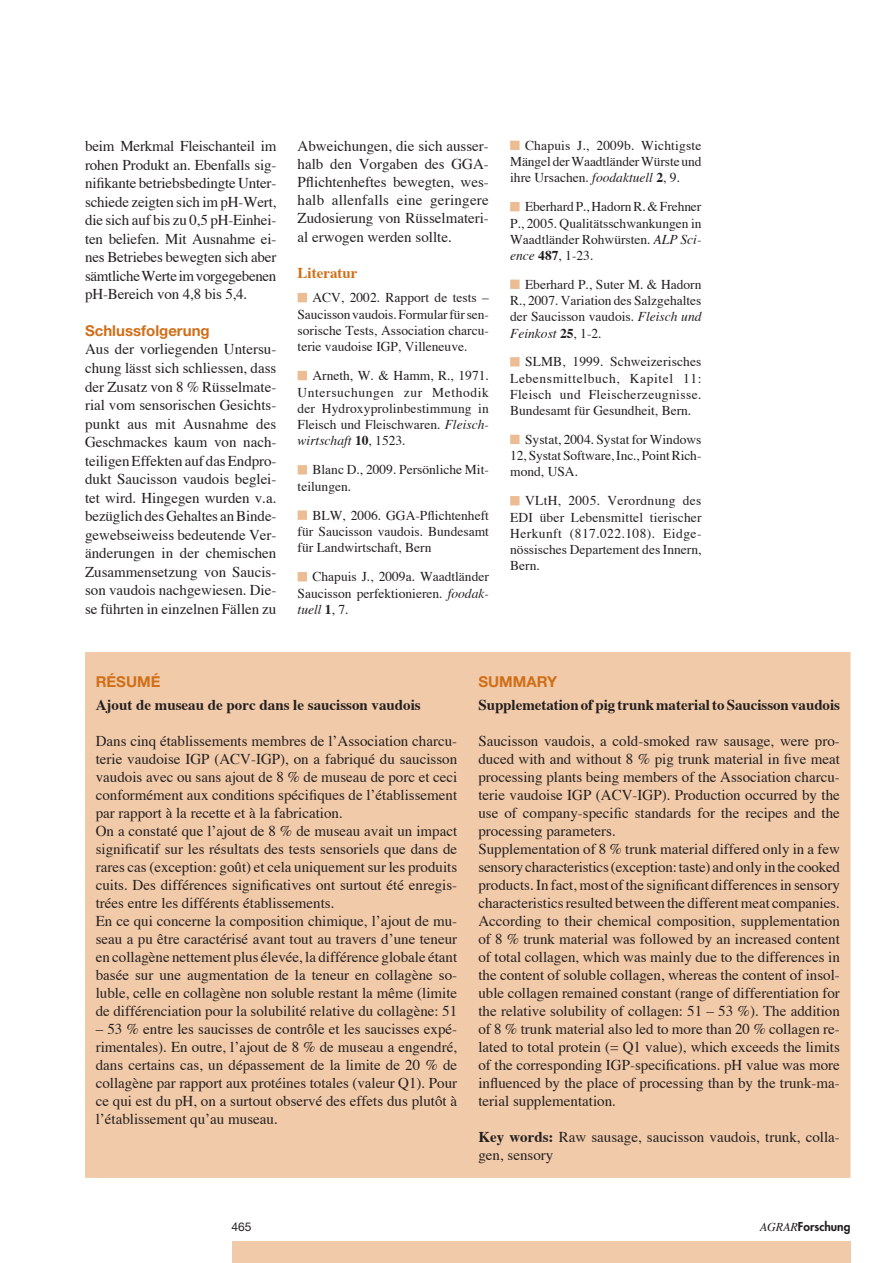
<style>
.page{position:relative;width:893px;height:1263px;background:#fff}
.page>*{position:absolute;margin:0;border:0;box-sizing:border-box;transform-origin:0 0}
.t1{font:15px/18px "Times";color:#231f20;text-align:justify}
.t2{font:700 15px "Times";letter-spacing:-.005em;color:#231f20}
.t3{font:700 15px "Helvetica Neue";color:#d06f18}
.t4{font:700 15px "Times";color:#d06f18}
.t5{font:13.5px/16.2px "Times";color:#231f20;text-align:justify}
.t6{font:800 12px "Futura";color:#231f20}
.t7{font:12px "Helvetica Neue";color:#231f20}
.s1{font-style:italic}
.s2{font-weight:700}
.s3{font-family:"Times";font-weight:400;font-style:italic}
</style>
<div class="page">
<div style="left:232px;top:1242px;width:618px;height:21px;background:#f1caa9"></div>
<div style="left:85px;top:652px;width:765px;height:526px;background:#f1caa9"></div>
<div style="left:298px;top:293px;width:9px;height:9px;background:#ecbd92"></div>
<div style="left:298px;top:371px;width:9px;height:9px;background:#ecbd92"></div>
<div style="left:298px;top:465px;width:9px;height:9px;background:#ecbd92;border:2px solid #ecbd92"></div>
<div style="left:298px;top:510px;width:9px;height:10px;background:#ecbd92;border:2px solid #ecbd92"></div>
<div style="left:298px;top:572px;width:9px;height:9px;background:#ecbd92"></div>
<div style="left:510px;top:141px;width:10px;height:9px;background:#ecbd92;border:2px solid #ecbd92"></div>
<div style="left:510px;top:202px;width:10px;height:9px;background:#ecbd92;border:2px solid #ecbd92"></div>
<div style="left:510px;top:280px;width:10px;height:9px;background:#ecbd92;border:2px solid #ecbd92"></div>
<div style="left:510px;top:357px;width:10px;height:9px;background:#ecbd92;border:2px solid #ecbd92"></div>
<div style="left:510px;top:435px;width:10px;height:9px;background:#ecbd92;border:2px solid #ecbd92"></div>
<div style="left:510px;top:496px;width:10px;height:9px;background:#ecbd92;border:2px solid #ecbd92"></div>
<p class="t1" style="left:85px;top:137px;width:193px;line-height:18.6px">beim Merkmal Fleischanteil im rohen Produkt an. Ebenfalls sig&shy;nifikante betriebsbedingte Unter&shy;schiede zeigten sich im pH-Wert, die sich auf bis zu 0,5 pH-Einhei&shy;ten beliefen. Mit Ausnahme ei&shy;nes Betriebes bewegten sich aber sämtliche Werte im vorgegebenen pH-Bereich von 4,8 bis 5,4.</p>
<p class="t3" style="left:85px;top:321px;width:126px">Schlussfolgerung</p>
<p class="t1" style="left:85px;top:340px;width:193px;line-height:18.6px">Aus der vorliegenden Untersu&shy;chung lässt sich schliessen, dass der Zusatz von 8 % Rüsselmate&shy;rial vom sensorischen Gesichts&shy;punkt aus mit Ausnahme des Geschmackes kaum von nach&shy;teiligen Effekten auf das Endpro&shy;dukt Saucisson vaudois beglei&shy;tet wird. Hingegen wurden v.a. bezüglich des Gehaltes an Binde&shy;gewebseiweiss bedeutende Ver&shy;änderungen in der chemischen Zusammensetzung von Saucis&shy;son vaudois nachgewiesen. Die&shy;se führten in einzelnen Fällen zu</p>
<p class="t1" style="left:298px;top:137px;width:193px">Abweichungen, die sich ausser&shy;halb den Vorgaben des GGA-Pflichtenheftes bewegten, wes&shy;halb allenfalls eine geringere Zudosierung von Rüsselmateri&shy;al erwogen werden sollte.</p>
<p class="t4" style="left:298px;top:263px;width:61px">Literatur</p>
<p class="t5" style="left:298px;top:289px;width:193px;text-indent:15px">ACV, 2002. Rapport de tests – Saucisson vaudois. Formular für sen&shy;sorische Tests, Association charcu&shy;terie vaudoise IGP, Villeneuve.</p>
<p class="t5" style="left:298px;top:367px;width:193px;text-indent:15px">Arneth, W. &amp; Hamm, R., 1971.<br>Untersuchungen zur Methodik der Hydroxyprolinbestimmung in Fleisch und Fleischwaren. <span class="s1">Fleisch&shy;wirtschaft</span> <span class="s2">10</span>, 1523.</p>
<p class="t5" style="left:298px;top:461px;width:193px;text-indent:15px">Blanc D., 2009. Persönliche Mit&shy;teilungen.</p>
<p class="t5" style="left:298px;top:507px;width:193px;text-indent:15px">BLW, 2006. GGA-Pflichtenheft für Saucisson vaudois. Bundesamt für Landwirtschaft, Bern</p>
<p class="t5" style="left:298px;top:568px;width:193px;text-indent:15px">Chapuis J., 2009a. Waadtländer Saucisson perfektionieren. <span class="s1">foodak&shy;tuell</span> <span class="s2">1</span>, 7.</p>
<p class="t5" style="left:510px;top:137px;width:193px;text-indent:15px">Chapuis J., 2009b. Wichtigste Mängel der Waadtländer Würste und ihre Ursachen. <span class="s1">foodaktuell</span> <span class="s2">2</span>, 9.</p>
<p class="t5" style="left:510px;top:198px;width:193px;text-indent:15px">Eberhard P., Hadorn R. &amp; Frehner P., 2005. Qualitätsschwankungen in Waadtländer Rohwürsten. <span class="s1">ALP Sci&shy;ence</span> <span class="s2">487</span>, 1-23.</p>
<p class="t5" style="left:510px;top:276px;width:193px;text-indent:15px">Eberhard P., Suter M. &amp; Hadorn R., 2007. Variation des Salzgehaltes der Saucisson vaudois. <span class="s1">Fleisch und Feinkost</span> <span class="s2">25</span>, 1-2.</p>
<p class="t5" style="left:510px;top:354px;width:193px;text-indent:15px">SLMB, 1999. Schweizerisches Lebensmittelbuch, Kapitel 11:<br>Fleisch und Fleischerzeugnisse.<br>Bundesamt für Gesundheit, Bern.</p>
<p class="t5" style="left:510px;top:431px;width:193px;text-indent:15px">Systat, 2004. Systat for Windows 12, Systat Software, Inc., Point Rich&shy;mond, USA.</p>
<p class="t5" style="left:510px;top:492px;width:193px;text-indent:15px">VLtH, 2005. Verordnung des EDI über Lebensmittel tierischer Herkunft (817.022.108). Eidge&shy;nössisches Departement des Innern, Bern.</p>
<p class="t3" style="left:96px;top:673px;width:66px">Résumé</p>
<p class="t2" style="left:96px;top:696px;width:327px">Ajout de museau de porc dans le saucisson vaudois</p>
<p class="t1" style="left:96px;top:732px;width:363px;text-align:left">Dans cinq établissements membres de l’Association charcu&shy;terie vaudoise IGP (ACV-IGP), on a fabriqué du saucisson vaudois avec ou sans ajout de 8 % de museau de porc et ceci conformément aux conditions spécifiques de l’établissement par rapport à la recette et à la fabrication.<br>On a constaté que l’ajout de 8 % de museau avait un impact significatif sur les résultats des tests sensoriels que dans de rares cas (exception: goût) et cela uniquement sur les produits cuits. Des différences significatives ont surtout été enregis&shy;trées entre les différents établissements.<br>En ce qui concerne la composition chimique, l’ajout de mu&shy;seau a pu être caractérisé avant tout au travers d’une teneur en collagène nettement plus élevée, la différence globale étant basée sur une augmentation de la teneur en collagène so&shy;luble, celle en collagène non soluble restant la même (limite de différenciation pour la solubilité relative du collagène: 51</p>
<p class="t1" style="left:96px;top:1020px;width:363px">– 53 % entre les saucisses de contrôle et les saucisses expé&shy;rimentales). En outre, l’ajout de 8 % de museau a engendré, dans certains cas, un dépassement de la limite de 20 % de collagène par rapport aux protéines totales (valeur Q1). Pour ce qui est du pH, on a surtout observé des effets dus plutôt à l’établissement qu’au museau.</p>
<p class="t3" style="left:478px;top:672px;width:78px">Summary</p>
<p class="t2" style="left:478px;top:696px;width:363px">Supplemetation of pig trunk material to Saucisson vaudois</p>
<p class="t1" style="left:478px;top:732px;width:363px;text-align:left">Saucisson vaudois, a cold-smoked raw sausage, were pro&shy;duced with and without 8 % pig trunk material in five meat processing plants being members of the Association charcu&shy;terie vaudoise IGP (ACV-IGP). Production occurred by the use of company-specific standards for the recipes and the processing parameters.<br>Supplementation of 8 % trunk material differed only in a few sensory characteristics (exception: taste) and only in the cooked products. In fact, most of the significant differences in sensory characteristics resulted between the different meat companies.<br>According to their chemical composition, supplementation of 8 % trunk material was followed by an increased content of total collagen, which was mainly due to the differences in the content of soluble collagen, whereas the content of insol&shy;uble collagen remained constant (range of differentiation for the relative solubility of collagen: 51 – 53 %). The addition of 8 % trunk material also led to more than 20 % collagen re&shy;lated to total protein (= Q1 value), which exceeds the limits of the corresponding IGP-specifications. pH value was more influenced by the place of processing than by the trunk-ma&shy;terial supplementation.</p>
<p class="t1" style="left:478px;top:1128px;width:363px"><span class="s2">Key words:</span> Raw sausage, saucisson vaudois, trunk, colla&shy;gen, sensory</p>
<p class="t7" style="left:232px;top:1220px;width:22px">465</p>
<p class="t6" style="left:760px;top:1219px;width:92px"><span class="s3">AGRAR</span>Forschung</p>
</div>
